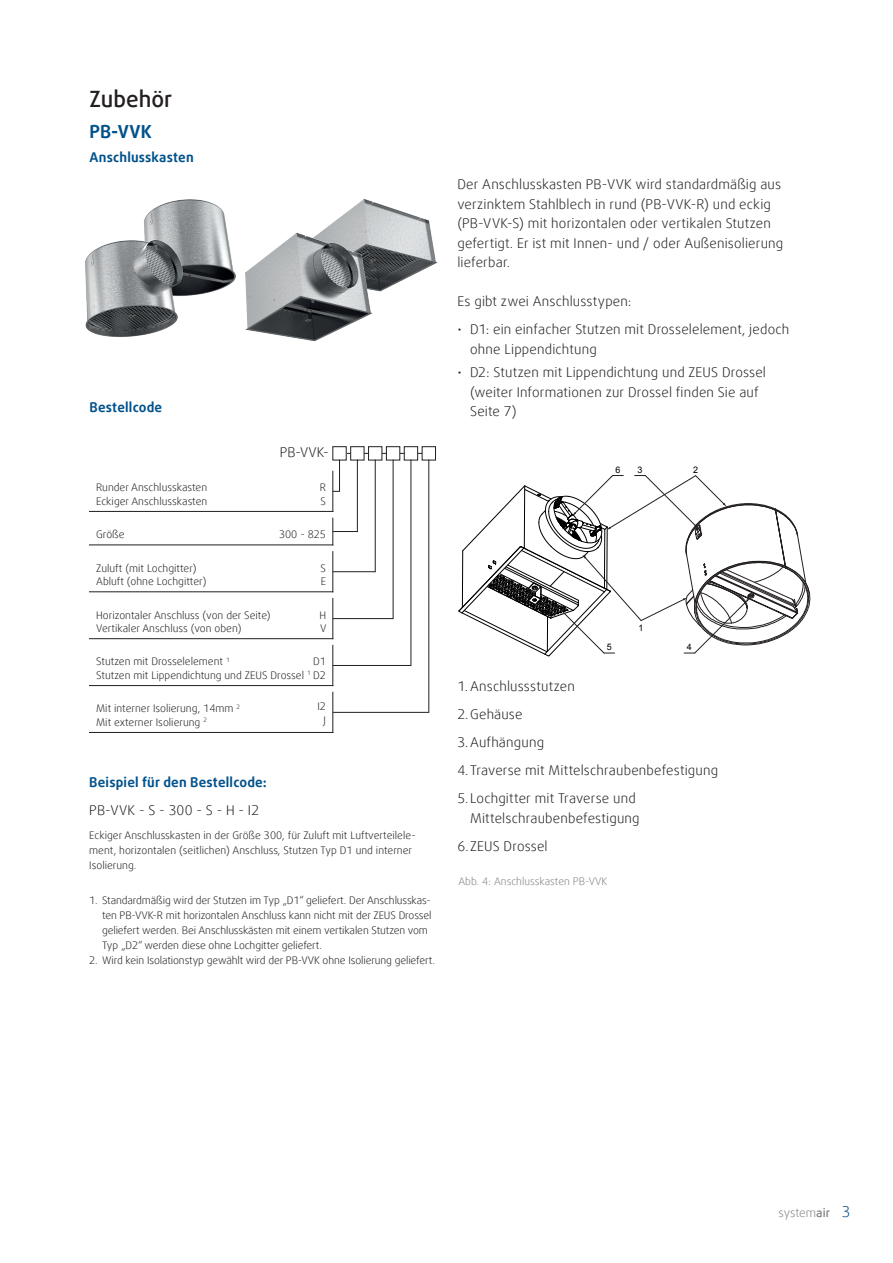
<style>
.page{position:relative;width:893px;height:1263px;background:#fff}
.page>*{position:absolute;margin:0;border:0;box-sizing:border-box;transform-origin:0 0}
.t1{font:500 22.5px "Daxline Offc Pro";color:#231f20}
.t2{font:700 18px "Daxline Offc Pro";color:#01528b}
.t3{font:300 13.5px/19.5px "Daxline Offc Pro";letter-spacing:.01em;color:#231f20}
.t4{font:700 13.5px "Daxline Offc Pro";letter-spacing:.015em;color:#01528b}
.t5{font:300 12px "Daxline Offc Pro";letter-spacing:-.005em;color:#808285}
.t6{font:300 10.5px/13.5px "Daxline Offc Pro";letter-spacing:-.005em;color:#231f20}
.t7{font:300 10.5px "Daxline Offc Pro";color:#808285}
.t8{font:9px "Arial";color:#000001}
.s1{font-weight:500}
.s2{font-size:15px;color:#004b87}
</style>
<div class="page">
<svg style="left:459px;top:475px;width:351px;height:181px"></svg>
<div style="left:368px;top:446px;width:14px;height:14px;border:1px solid #231f20"></div>
<div style="left:350px;top:446px;width:14px;height:14px;border:1px solid #231f20"></div>
<hr style="left:339px;top:460px;width:1px;height:31px;background:#231f20">
<hr style="left:357px;top:460px;width:1px;height:71px;background:#231f20">
<hr style="left:333px;top:471px;width:1px;height:40px;background:#231f20">
<hr style="left:89px;top:511px;width:244px;height:1px;background:#231f20">
<hr style="left:375px;top:460px;width:1px;height:112px;background:#231f20">
<svg style="left:333px;top:518px;width:24px;height:27px"></svg>
<hr style="left:89px;top:545px;width:244px;height:1px;background:#231f20">
<div style="left:386px;top:446px;width:14px;height:14px;border:1px solid #231f20"></div>
<hr style="left:393px;top:460px;width:1px;height:159px;background:#231f20">
<div style="left:422px;top:446px;width:14px;height:14px;border:1px solid #231f20"></div>
<div style="left:404px;top:446px;width:14px;height:14px;border:1px solid #231f20"></div>
<hr style="left:411px;top:460px;width:1px;height:205px;background:#231f20">
<hr style="left:428px;top:460px;width:1px;height:252px;background:#231f20">
<hr style="left:333px;top:571px;width:42px;height:1px;background:#231f20">
<hr style="left:333px;top:552px;width:1px;height:40px;background:#231f20">
<hr style="left:89px;top:591px;width:244px;height:1px;background:#231f20">
<hr style="left:333px;top:618px;width:60px;height:1px;background:#231f20">
<hr style="left:333px;top:598px;width:1px;height:41px;background:#231f20">
<hr style="left:89px;top:638px;width:244px;height:1px;background:#231f20">
<hr style="left:333px;top:665px;width:78px;height:1px;background:#231f20">
<hr style="left:333px;top:645px;width:1px;height:40px;background:#231f20">
<hr style="left:89px;top:685px;width:244px;height:1px;background:#231f20">
<hr style="left:333px;top:712px;width:96px;height:1px;background:#231f20">
<hr style="left:333px;top:692px;width:1px;height:40px;background:#231f20">
<hr style="left:89px;top:732px;width:244px;height:1px;background:#231f20">
<img style="left:144px;top:199px;width:92px;height:97px">
<img style="left:85px;top:237px;width:99px;height:100px">
<img style="left:319px;top:199px;width:119px;height:92px">
<img style="left:245px;top:233px;width:130px;height:108px">
<h1 class="t1" style="left:90px;top:84px;width:84px">Zubehör</h1>
<h2 class="t2" style="left:90px;top:120px;width:64px">PB-VVK</h2>
<p class="t4" style="left:90px;top:148px;width:106px">Anschlusskasten</p>
<p class="t4" style="left:90px;top:399px;width:74px">Bestellcode</p>
<p class="t3" style="left:280px;top:443px;width:50px">PB-VVK-</p>
<p class="t6" style="left:96px;top:481px;width:113px">Runder Anschlusskasten<br>Eckiger Anschlusskasten</p>
<p class="t6" style="left:96px;top:528px;width:30px">Größe</p>
<p class="t6" style="left:279px;top:528px;width:49px">300 - 825</p>
<p class="t6" style="left:96px;top:561px;width:112px">Zuluft (mit Lochgitter)<br>Abluft (ohne Lochgitter)</p>
<p class="t6" style="left:321px;top:561px;width:7px">S<br>E</p>
<p class="t6" style="left:96px;top:608px;width:176px">Horizontaler Anschluss (von der Seite)<br>Vertikaler Anschluss (von oben)</p>
<p class="t6" style="left:319px;top:608px;width:9px">H<br>V</p>
<p class="t6" style="left:320px;top:481px;width:8px">R<br>S</p>
<p class="t6" style="left:96px;top:655px;width:231px">Stutzen mit Drosselelement <sup>1<br></sup>Stutzen mit Lippendichtung und ZEUS Drossel <sup>1</sup> D2</p>
<p class="t6" style="left:313px;top:655px;width:14px">D1</p>
<p class="t6" style="left:96px;top:702px;width:145px">Mit interner Isolierung, 14mm <sup>2<br></sup>Mit externer Isolierung <sup>2</sup></p>
<p class="t6" style="left:318px;top:700px;width:10px;text-align:center">I2<br>J</p>
<p class="t4" style="left:89px;top:774px;width:179px">Beispiel für den Bestellcode:</p>
<p class="t3" style="left:89px;top:801px;width:171px">PB-VVK - S - 300 - S - H - I2</p>
<p class="t6" style="left:89px;top:828px;width:328px;line-height:15px">Eckiger Anschlusskasten in der Größe 300, für Zuluft mit Luftverteilele&shy;ment, horizontalen (seitlichen) Anschluss, Stutzen Typ D1 und interner<br>Isolierung.</p>
<p class="t6" style="left:102px;top:892px;width:331px;line-height:15px;text-indent:-13px">1. Standardmäßig wird der Stutzen im Typ „D1“ geliefert. Der Anschlusskas&shy;ten PB-VVK-R mit horizontalen Anschluss kann nicht mit der ZEUS Drossel geliefert werden. Bei Anschlusskästen mit einem vertikalen Stutzen vom Typ „D2“ werden diese ohne Lochgitter geliefert.</p>
<p class="t6" style="left:89px;top:953px;width:347px">2. Wird kein Isolationstyp gewählt wird der PB-VVK ohne Isolierung geliefert.</p>
<p class="t3" style="left:457px;top:175px;width:327px">Der Anschlusskasten PB-VVK wird standardmäßig aus verzinktem Stahlblech in rund (PB-VVK-R) und eckig (PB-VVK-S) mit horizontalen oder vertikalen Stutzen gefertigt. Er ist mit Innen- und / oder Außenisolierung lieferbar.</p>
<p class="t3" style="left:457px;top:292px;width:176px">Es gibt zwei Anschlusstypen:</p>
<p class="t3" style="left:470px;top:320px;width:321px;text-indent:-13px">• D1: ein einfacher Stutzen mit Drosselelement, jedoch ohne Lippendichtung</p>
<p class="t3" style="left:470px;top:363px;width:297px;text-indent:-13px">• D2: Stutzen mit Lippendichtung und ZEUS Drossel (weiter Informationen zur Drossel finden Sie auf<br>Seite 7)</p>
<p class="t8" style="left:615px;top:463px;width:6px">6</p>
<p class="t8" style="left:637px;top:463px;width:7px">3</p>
<p class="t8" style="left:693px;top:463px;width:7px">2</p>
<p class="t8" style="left:607px;top:641px;width:6px">5</p>
<p class="t8" style="left:639px;top:622px;width:6px">1</p>
<p class="t8" style="left:687px;top:641px;width:6px">4</p>
<p class="t3" style="left:457px;top:672px;width:262px;line-height:28px">1.Anschlussstutzen<br>2.Gehäuse<br>3.Aufhängung<br>4.Traverse mit Mittelschraubenbefestigung</p>
<p class="t3" style="left:457px;top:788px;width:184px;text-align:right">5. Lochgitter mit Traverse und<br>Mittelschraubenbefestigung</p>
<p class="t3" style="left:457px;top:836px;width:92px">6.ZEUS Drossel</p>
<p class="t7" style="left:458px;top:874px;width:151px">Abb. 4: Anschlusskasten PB-VVK</p>
<p class="t5" style="left:778px;top:1205px;width:74px">system<span class="s1">air</span> <span class="s2">3</span></p>
</div>
